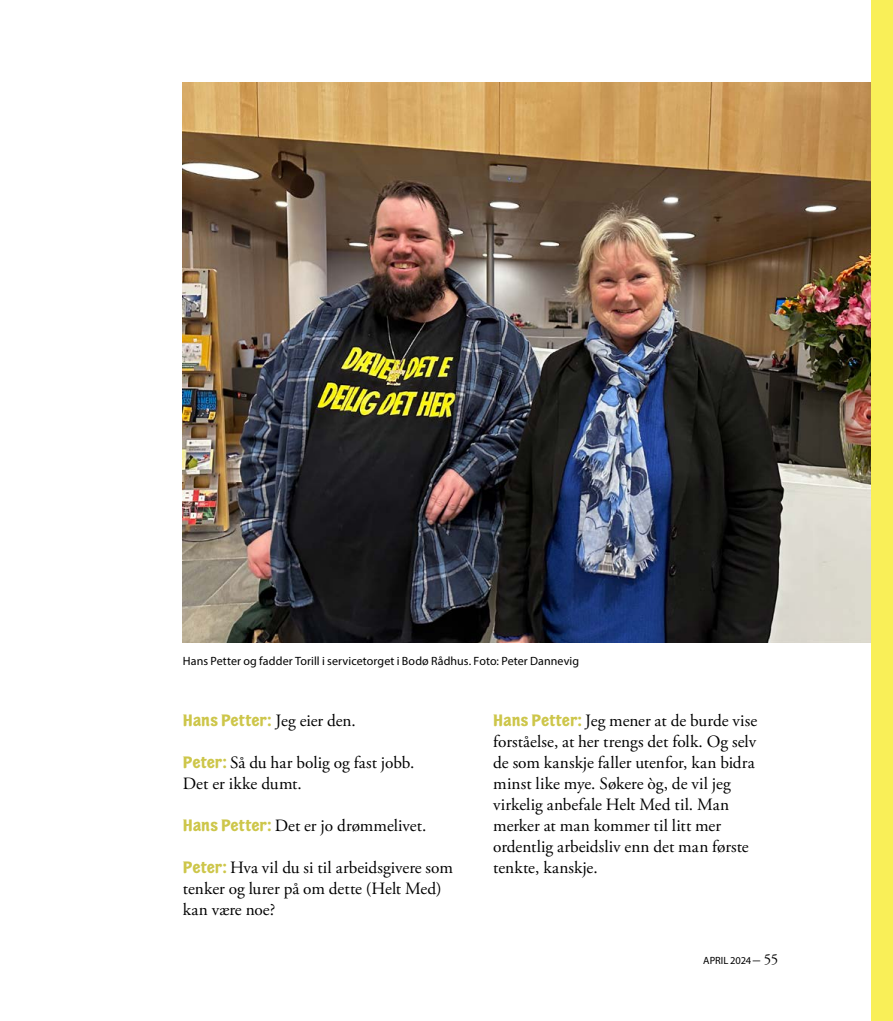
<style>
.page{position:relative;width:893px;height:1021px;background:#fff}
.page>*{position:absolute;margin:0;border:0;box-sizing:border-box;transform-origin:0 0}
.t1{font:17.25px/21px "Adobe Garamond Pro";color:#000}
.t2{font:17.25px "Portobello Demi";letter-spacing:.005em;color:#cdc64a}
.t3{font:12px "Myriad Pro";letter-spacing:.01em;color:#000}
.t4{font:10.5px "Myriad Pro";letter-spacing:-.01em;color:#000}
.s1{font-family:"Adobe Garamond Pro";color:#000}
.s2{font-family:"Portobello Demi";color:#cdc64a}
.s3{font-family:"Adobe Garamond Pro";font-size:15px}
</style>
<div class="page">
<img style="left:183px;top:82px;width:689px;height:561px">
<div style="left:872px;top:0;width:21px;height:1020px;background:#f9ef58"></div>
<p class="t3" style="left:183px;top:653px;width:398px">Hans Petter og fadder Torill i servicetorget i Bodø Rådhus. Foto: Peter Dannevig</p>
<p class="t2" style="left:183px;top:710px;width:175px">Hans Petter: <span class="s1">Jeg eier den.</span></p>
<p class="t1" style="left:183px;top:753px;width:233px"><span class="s2">Peter:</span> Så du har bolig og fast jobb.<br>Det er ikke dumt.</p>
<p class="t1" style="left:183px;top:816px;width:245px"><span class="s2">Hans Petter:</span> Det er jo drømmelivet.</p>
<p class="t1" style="left:183px;top:858px;width:272px"><span class="s2">Peter:</span> Hva vil du si til arbeidsgivere som tenker og lurer på om dette (Helt Med) kan være noe?</p>
<p class="t1" style="left:493px;top:711px;width:265px"><span class="s2">Hans Petter:</span> Jeg mener at de burde vise forståelse, at her trengs det folk. Og selv de som kanskje faller utenfor, kan bidra minst like mye. Søkere òg, de vil jeg virkelig anbefale Helt Med til. Man merker at man kommer til litt mer ordentlig arbeidsliv enn det man første tenkte, kanskje.</p>
<p class="t4" style="left:703px;top:953px;width:76px">APRIL 2024 <span class="s3">– 55</span></p>
</div>
